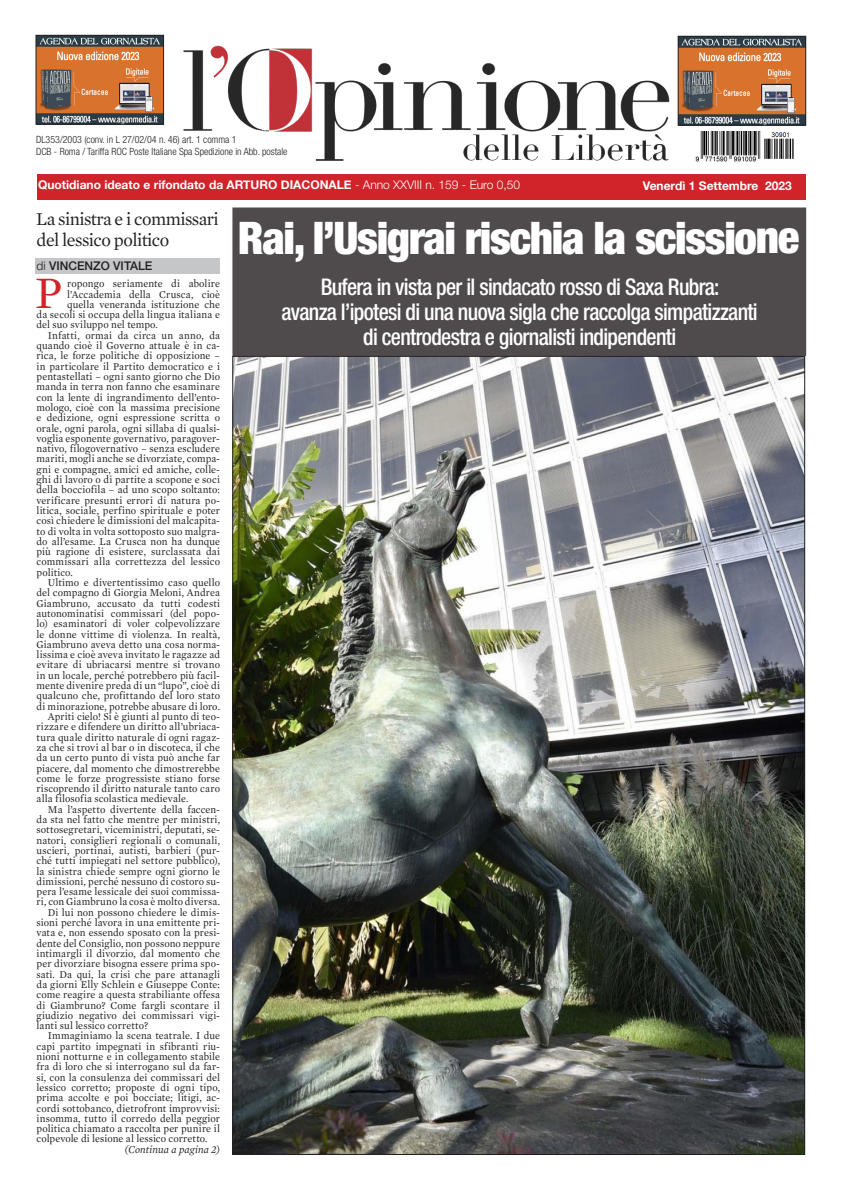
<style>
.page{position:relative;width:842px;height:1191px;background:#fff}
.page>*{position:absolute;margin:0;border:0;box-sizing:border-box;transform-origin:0 0}
.t1{font:45.9px "Mercury Text G1";color:#d1232a}
.t2{font:900 condensed 45px "Helvetica Neue LT Std";letter-spacing:-.03em;color:#fff}
.t3{font:500 condensed 23px "Helvetica Neue LT Std";letter-spacing:-.03em;color:#fff;scale:.95 1}
.t4{font:18.4px "Mercury Text G1";letter-spacing:-.03em;color:#231f20}
.t5{font:700 12px "Helvetica Neue";color:#fff}
.t6{font:500 12px "Helvetica Neue";color:#231f20}
.t7{font:10.7px/10.3px "Mercury Text G1";letter-spacing:.01em;color:#231f20;text-align:justify;scale:.95 1}
.t8{font:italic 10.7px "Mercury Text G1";letter-spacing:.01em;color:#231f20;scale:.95 1}
.t9{font:300 condensed 10px "Helvetica Neue LT Std";color:#231f20}
.s1{font-weight:300}
</style>
<div class="page">
<img style="left:38px;top:37px;width:124px;height:85px">
<div style="left:36px;top:35px;width:128px;height:89px;border:1px solid #231f20"></div>
<img style="left:183px;top:45px;width:487px;height:116px">
<div style="left:36px;top:174px;width:769px;height:25px;background:#d1232a"></div>
<div style="left:36px;top:258px;width:184px;height:15px;background:#c5c6c8"></div>
<img style="left:694px;top:132px;width:100px;height:30px">
<img style="left:680px;top:38px;width:124px;height:85px">
<div style="left:678px;top:36px;width:128px;height:89px;border:1px solid #231f20"></div>
<img style="left:234px;top:358px;width:569px;height:795px">
<div style="left:233px;top:208px;width:573px;height:147px;background:#4f4b4c"></div>
<div style="left:232px;top:207px;width:574px;height:149px;border:1px solid #231f20"></div>
<p class="t9" style="left:36px;top:134px;width:202px">DL353/2003 (conv. in L 27/02/04 n. 46) art. 1 comma 1</p>
<p class="t9" style="left:36px;top:146px;width:253px">DCB - Roma / Tariffa ROC Poste Italiane Spa Spedizione in Abb. postale</p>
<p class="t5" style="left:38px;top:177px;width:484px">Quotidiano ideato e rifondato da ARTURO DIACONALE <span class="s1">- Anno XXVIII n. 159 - Euro 0,50</span></p>
<p class="t5" style="left:643px;top:178px;width:150px">Venerdì 1 Settembre 2023</p>
<p class="t4" style="left:36px;top:208px;width:184px">La sinistra e i commissari</p>
<p class="t6" style="left:37px;top:259px;width:117px"><span class="s1">di</span> VINCENZO VITALE</p>
<p class="t4" style="left:37px;top:229px;width:134px">del lessico politico</p>
<p class="t2" style="left:238px;top:210px;width:563px">Rai, l’Usigrai rischia la scissione</p>
<p class="t1" style="left:35px;top:265px;width:29px">P</p>
<p class="t7" style="left:67px;top:278px;width:162px">ropongo seriamente di abolire</p>
<p class="t7" style="left:67px;top:289px;width:162px">l’Accademia della Crusca, cioè</p>
<p class="t7" style="left:67px;top:299px;width:162px">quella veneranda istituzione che</p>
<p class="t7" style="left:37px;top:309px;width:195px">da secoli si occupa della lingua italiana e</p>
<p class="t7" style="left:37px;top:320px;width:129px">del suo sviluppo nel tempo.</p>
<p class="t7" style="left:37px;top:330px;width:195px;text-indent:11px">Infatti, ormai da circa un anno, da quando cioè il Governo attuale è in ca&shy;rica, le forze politiche di opposizione – in particolare il Partito democratico e i pentastellati – ogni santo giorno che Dio manda in terra non fanno che esaminare con la lente di ingrandimento dell’ento&shy;mologo, cioè con la massima precisione e dedizione, ogni espressione scritta o orale, ogni parola, ogni sillaba di qualsi&shy;voglia esponente governativo, paragover&shy;nativo, filogovernativo – senza escludere mariti, mogli anche se divorziate, compa&shy;gni e compagne, amici ed amiche, colle&shy;ghi di lavoro o di partite a scopone e soci della bocciofila – ad uno scopo soltanto: verificare presunti errori di natura po&shy;litica, sociale, perfino spirituale e poter così chiedere le dimissioni del malcapita&shy;to di volta in volta sottoposto suo malgra&shy;do all’esame. La Crusca non ha dunque più ragione di esistere, surclassata dai commissari alla correttezza del lessico politico.</p>
<p class="t7" style="left:37px;top:577px;width:195px;text-indent:11px">Ultimo e divertentissimo caso quello del compagno di Giorgia Meloni, Andrea Giambruno, accusato da tutti codesti autonominatisi commissari (del popo&shy;lo) esaminatori di voler colpevolizzare le donne vittime di violenza. In realtà, Giambruno aveva detto una cosa norma&shy;lissima e cioè aveva invitato le ragazze ad evitare di ubriacarsi mentre si trovano in un locale, perché potrebbero più facil&shy;mente divenire preda di un “lupo”, cioè di qualcuno che, profittando del loro stato di minorazione, potrebbe abusare di loro.</p>
<p class="t7" style="left:37px;top:711px;width:195px;text-indent:11px">Apriti cielo! Si è giunti al punto di teo&shy;rizzare e difendere un diritto all’ubriaca&shy;tura quale diritto naturale di ogni ragaz&shy;za che si trovi al bar o in discoteca, il che da un certo punto di vista può anche far piacere, dal momento che dimostrerebbe come le forze progressiste stiano forse riscoprendo il diritto naturale tanto caro alla filosofia scolastica medievale.</p>
<p class="t7" style="left:37px;top:804px;width:195px;text-indent:11px">Ma l’aspetto divertente della faccen&shy;da sta nel fatto che mentre per ministri, sottosegretari, viceministri, deputati, se&shy;natori, consiglieri regionali o comunali, uscieri, portinai, autisti, barbieri (pur&shy;ché tutti impiegati nel settore pubblico), la sinistra chiede sempre ogni giorno le dimissioni, perché nessuno di costoro su&shy;pera l’esame lessicale dei suoi commissa&shy;ri, con Giambruno la cosa è molto diversa.</p>
<p class="t7" style="left:37px;top:907px;width:195px;text-indent:11px">Di lui non possono chiedere le dimis&shy;sioni perché lavora in una emittente pri&shy;vata e, non essendo sposato con la presi&shy;dente del Consiglio, non possono neppure intimargli il divorzio, dal momento che per divorziare bisogna essere prima spo&shy;sati. Da qui, la crisi che pare attanagli da giorni Elly Schlein e Giuseppe Conte: come reagire a questa strabiliante offesa di Giambruno? Come fargli scontare il giudizio negativo dei commissari vigi&shy;lanti sul lessico corretto?</p>
<p class="t7" style="left:37px;top:1030px;width:195px;text-indent:11px">Immaginiamo la scena teatrale. I due capi partito impegnati in sfibranti riu&shy;nioni notturne e in collegamento stabile fra di loro che si interrogano sul da far&shy;si, con la consulenza dei commissari del lessico corretto; proposte di ogni tipo, prima accolte e poi bocciate; litigi, ac&shy;cordi sottobanco, dietrofront improvvisi: insomma, tutto il corredo della peggior politica chiamato a raccolta per punire il colpevole di lesione al lessico corretto.</p>
<p class="t8" style="left:125px;top:1142px;width:102px">(Continua a pagina 2)</p>
<p class="t3" style="left:321px;top:273px;width:421px">Bufera in vista per il sindacato rosso di Saxa Rubra:</p>
<p class="t3" style="left:282px;top:298px;width:503px">avanza l’ipotesi di una nuova sigla che raccolga simpatizzanti</p>
<p class="t3" style="left:363px;top:323px;width:331px">di centrodestra e giornalisti indipendenti</p>
</div>
